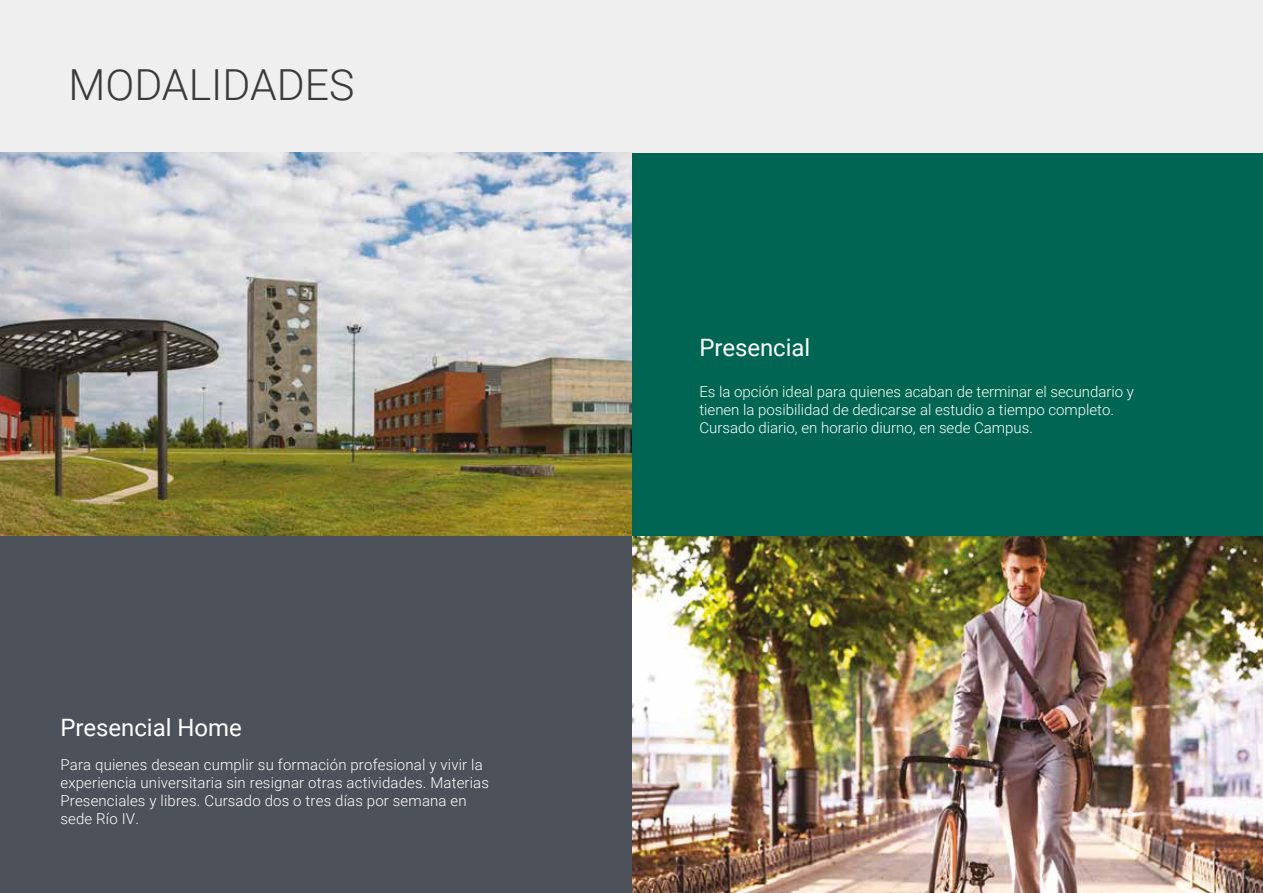
<style>
.page{position:relative;width:1263px;height:893px;background:#fff}
.page>*{position:absolute;margin:0;border:0;box-sizing:border-box;transform-origin:0 0}
.t1{font:300 42.75px "Roboto";color:#3a3a3a}
.t2{font:24px "Roboto";color:#fff}
.t3{font:300 15px/18px "Roboto";letter-spacing:.01em;color:#fff}
</style>
<div class="page">
<div style="left:0;top:0;width:1263px;height:169px;background:#efefef"></div>
<img style="left:0;top:153px;width:632px;height:384px">
<div style="left:632px;top:153px;width:631px;height:401px;background:#006553"></div>
<div style="left:0;top:537px;width:634px;height:356px;background:#4d5159"></div>
<img style="left:632px;top:537px;width:631px;height:356px">
<h1 class="t1" style="left:68px;top:54px;width:288px">MODALIDADES</h1>
<h2 class="t2" style="left:60px;top:710px;width:183px">Presencial Home</h2>
<p class="t3" style="left:60px;top:755px;width:430px">Para quienes desean cumplir su formación profesional y vivir la experiencia universitaria sin resignar otras actividades. Materias Presenciales y libres. Cursado dos o tres días por semana en sede Río IV.</p>
<h2 class="t2" style="left:699px;top:331px;width:113px">Presencial</h2>
<p class="t3" style="left:699px;top:382px;width:436px">Es la opción ideal para quienes acaban de terminar el secundario y tienen la posibilidad de dedicarse al estudio a tiempo completo.<br>Cursado diario, en horario diurno, en sede Campus.</p>
</div>
